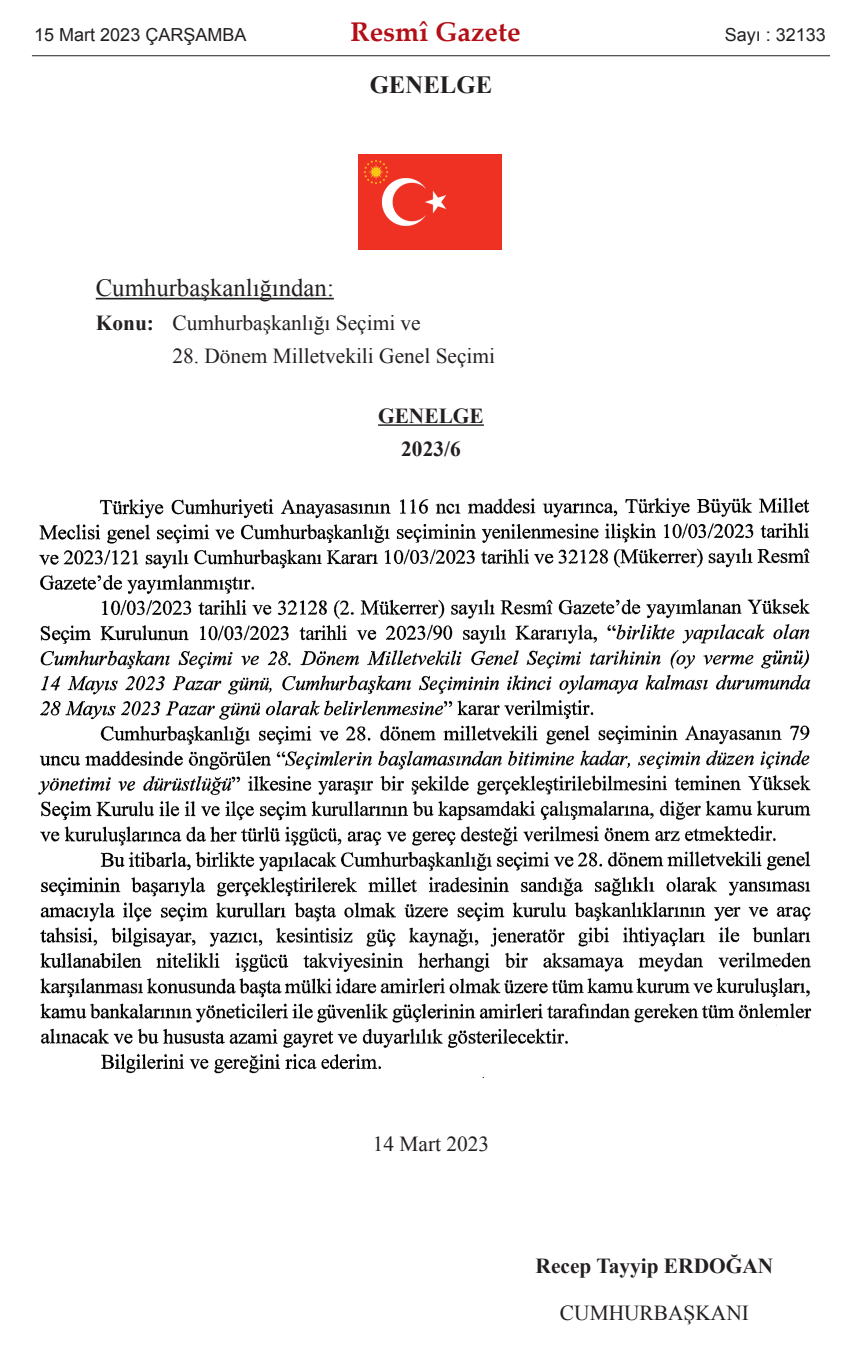
<style>
.page{position:relative;width:862px;height:1365px;background:#fff}
.page>*{position:absolute;margin:0;border:0;box-sizing:border-box;transform-origin:0 0}
.t1{font:700 27px "Palatino Linotype";color:#b40e16}
.t2{font:24.75px "Times New Roman";color:#231f20}
.t3{font:700 24.75px "Times New Roman";color:#231f20}
.t4{font:21.38px "Times New Roman";color:#231f20}
.t5{font:700 21.38px/33.8px "Times New Roman";color:#231f20;text-align:center}
.t6{font:18px "Arial";color:#231f20}
.s1{font-weight:700}
</style>
<div class="page">
<hr style="left:96px;top:298px;width:238px;height:1px;background:#231f20">
<hr style="left:378px;top:424px;width:105px;height:2px;background:#231f20">
<img style="left:358px;top:154px;width:143px;height:96px">
<img style="left:38px;top:497px;width:774px;height:581px">
<hr style="left:32px;top:55px;width:797px;height:1px;background:#231f20">
<p class="t6" style="left:34px;top:25px;width:214px">15 Mart 2023 ÇARŞAMBA</p>
<p class="t1" style="left:350px;top:21px;width:171px">Resmî Gazete</p>
<p class="t6" style="left:724px;top:25px;width:103px">Sayı : 32133</p>
<p class="t3" style="left:369px;top:71px;width:124px">GENELGE</p>
<p class="t2" style="left:96px;top:274px;width:239px">Cumhurbaşkanlığından:</p>
<p class="t4" style="left:96px;top:311px;width:326px"><span class="s1">Konu:</span> Cumhurbaşkanlığı Seçimi ve</p>
<p class="t4" style="left:172px;top:344px;width:324px">28. Dönem Milletvekili Genel Seçimi</p>
<p class="t5" style="left:378px;top:399px;width:107px">GENELGE<br>2023/6</p>
<p class="t4" style="left:372px;top:1132px;width:118px">14 Mart 2023</p>
<p class="t5" style="left:535px;top:1249px;width:239px">Recep Tayyip ERDOĞAN</p>
<p class="t4" style="left:559px;top:1301px;width:190px">CUMHURBAŞKANI</p>
</div>
